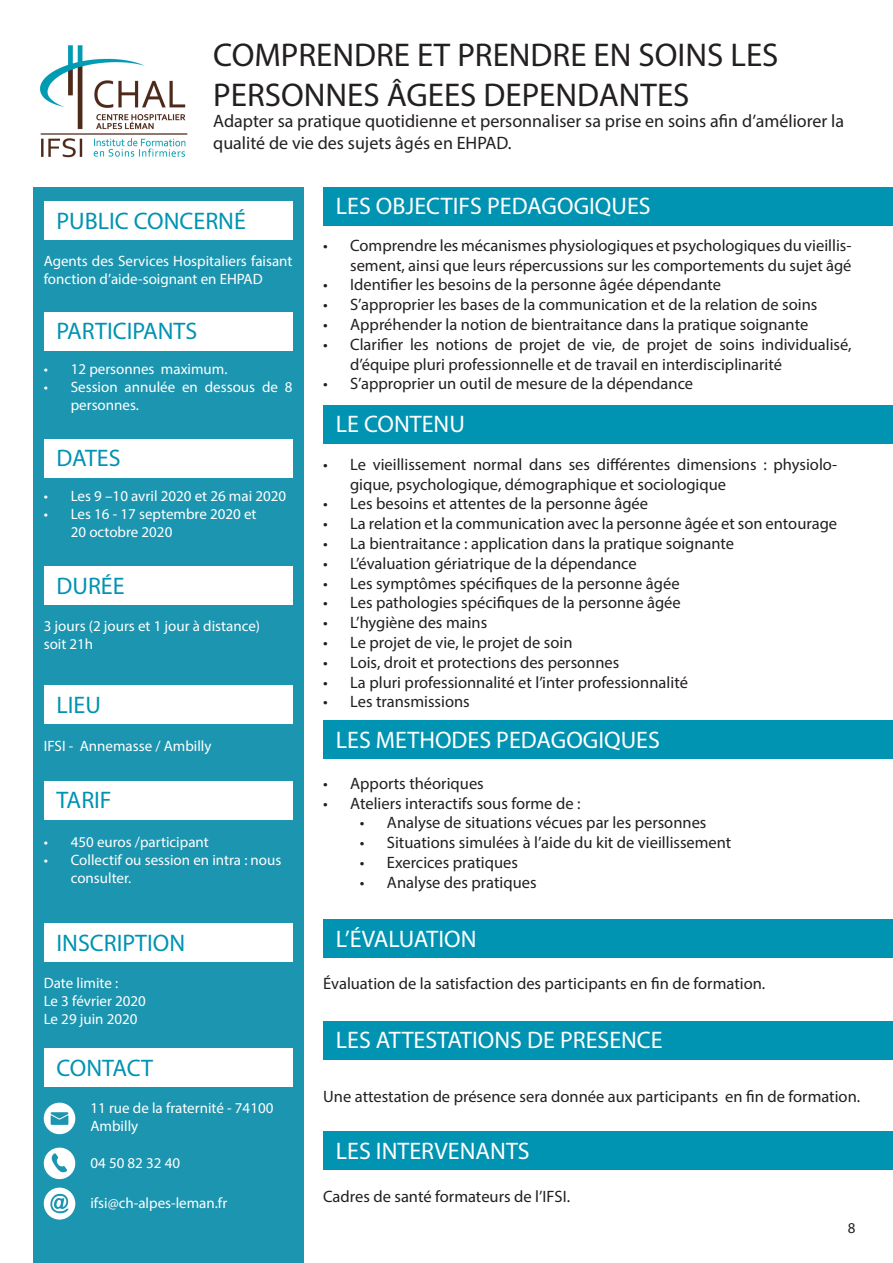
<style>
.page{position:relative;width:893px;height:1263px;background:#fff}
.page>*{position:absolute;margin:0;border:0;box-sizing:border-box;transform-origin:0 0}
.t1{font:33px "Myriad Pro";color:#231f20}
.t2{font:24px "Myriad Pro";color:#fff}
.t3{font:24px "Myriad Pro";color:#0093b2}
.t4{font:18px/21.6px "Myriad Pro";color:#231f20}
.t5{font:16.5px/19.8px "Myriad Pro";color:#231f20}
.t6{font:15px/18px "Myriad Pro";color:#fff}
.t7{font:15px "Myriad Pro";color:#231f20}
</style>
<div class="page">
<div style="left:323px;top:187px;width:570px;height:38px;background:#0093b2"></div>
<div style="left:323px;top:405px;width:570px;height:38px;background:#0093b2"></div>
<div style="left:323px;top:721px;width:570px;height:38px;background:#0093b2"></div>
<div style="left:323px;top:920px;width:570px;height:38px;background:#0093b2"></div>
<div style="left:323px;top:1021px;width:570px;height:38px;background:#0093b2"></div>
<div style="left:323px;top:1131px;width:570px;height:38px;background:#0093b2"></div>
<div style="left:33px;top:187px;width:271px;height:1076px;background:#1c95b0"></div>
<div style="left:44px;top:201px;width:248px;height:39px;background:#fff"></div>
<div style="left:44px;top:439px;width:248px;height:38px;background:#fff"></div>
<div style="left:44px;top:567px;width:248px;height:38px;background:#fff"></div>
<div style="left:44px;top:686px;width:248px;height:38px;background:#fff"></div>
<div style="left:44px;top:781px;width:248px;height:38px;background:#fff"></div>
<div style="left:44px;top:924px;width:248px;height:38px;background:#fff"></div>
<div style="left:44px;top:1048px;width:248px;height:38px;background:#fff"></div>
<div style="left:44px;top:312px;width:248px;height:38px;background:#fff"></div>
<svg style="left:43px;top:1147px;width:33px;height:33px"></svg>
<div style="left:44px;top:1103px;width:31px;height:31px;background:#fff;border-radius:50%"></div>
<svg style="left:51px;top:1112px;width:17px;height:13px"></svg>
<div style="left:44px;top:1187px;width:31px;height:32px;background:#fff;border-radius:50%"></div>
<svg style="left:50px;top:1193px;width:19px;height:21px"></svg>
<img style="left:40px;top:45px;width:148px;height:113px">
<p class="t1" style="left:213px;top:35px;width:567px">COMPRENDRE ET PRENDRE EN SOINS LES</p>
<p class="t1" style="left:213px;top:74px;width:478px">PERSONNES ÂGEES DEPENDANTES</p>
<p class="t4" style="left:213px;top:110px;width:632px">Adapter sa pratique quotidienne et personnaliser sa prise en soins afin d’améliorer la qualité de vie des sujets âgés en EHPAD.</p>
<p class="t3" style="left:57px;top:206px;width:191px">PUBLIC CONCERNÉ</p>
<p class="t6" style="left:44px;top:252px;width:250px">Agents des Services Hospitaliers faisant fonction d’aide-soignant en EHPAD</p>
<p class="t3" style="left:57px;top:317px;width:142px">PARTICIPANTS</p>
<p class="t6" style="left:44px;top:359px;width:185px">• 12 personnes maximum.</p>
<p class="t6" style="left:71px;top:377px;width:223px;text-indent:-27px">• Session annulée en dessous de 8 personnes.</p>
<p class="t3" style="left:57px;top:443px;width:66px">DATES</p>
<p class="t6" style="left:44px;top:487px;width:244px">• Les 9 –10 avril 2020 et 26 mai 2020</p>
<p class="t6" style="left:71px;top:505px;width:187px;text-indent:-27px">• Les 16 - 17 septembre 2020 et<br>20 octobre 2020</p>
<p class="t3" style="left:57px;top:571px;width:70px">DURÉE</p>
<p class="t6" style="left:44px;top:617px;width:218px">3 jours (2 jours et 1 jour à distance)</p>
<p class="t6" style="left:44px;top:635px;width:51px">soit 21h</p>
<p class="t3" style="left:57px;top:690px;width:46px">LIEU</p>
<p class="t6" style="left:44px;top:737px;width:169px">IFSI - Annemasse / Ambilly</p>
<p class="t3" style="left:57px;top:786px;width:57px">TARIF</p>
<p class="t6" style="left:44px;top:832px;width:167px">• 450 euros /participant</p>
<p class="t6" style="left:71px;top:850px;width:212px;text-indent:-27px">• Collectif ou session en intra : nous consulter.</p>
<p class="t3" style="left:57px;top:928px;width:130px">INSCRIPTION</p>
<p class="t6" style="left:44px;top:974px;width:76px">Date limite :</p>
<p class="t6" style="left:44px;top:992px;width:104px">Le 3 février 2020</p>
<p class="t6" style="left:44px;top:1010px;width:95px">Le 29 juin 2020</p>
<p class="t3" style="left:57px;top:1053px;width:98px">CONTACT</p>
<p class="t6" style="left:90px;top:1098px;width:184px">11 rue de la fraternité - 74100</p>
<p class="t6" style="left:90px;top:1116px;width:49px">Ambilly</p>
<p class="t6" style="left:90px;top:1153px;width:91px">04 50 82 32 40</p>
<p class="t6" style="left:90px;top:1193px;width:138px">ifsi@ch-alpes-leman.fr</p>
<p class="t2" style="left:336px;top:192px;width:316px">LES OBJECTIFS PEDAGOGIQUES</p>
<p class="t5" style="left:323px;top:235px;width:530px;text-align:right">• Comprendre les mécanismes physiologiques et psychologiques du vieillis&shy;sement, ainsi que leurs répercussions sur les comportements du sujet âgé</p>
<p class="t5" style="left:323px;top:275px;width:399px">• Identifier les besoins de la personne âgée dépendante</p>
<p class="t5" style="left:323px;top:294px;width:496px">• S’approprier les bases de la communication et de la relation de soins</p>
<p class="t5" style="left:323px;top:314px;width:487px">• Appréhender la notion de bientraitance dans la pratique soignante</p>
<p class="t5" style="left:350px;top:334px;width:503px;text-indent:-27px">• Clarifier les notions de projet de vie, de projet de soins individualisé, d’équipe pluri professionnelle et de travail en interdisciplinarité</p>
<p class="t5" style="left:323px;top:374px;width:372px">• S’approprier un outil de mesure de la dépendance</p>
<p class="t2" style="left:336px;top:410px;width:131px">LE CONTENU</p>
<p class="t5" style="left:350px;top:454px;width:489px;text-indent:-27px">• Le vieillissement normal dans ses différentes dimensions : physiolo&shy;gique, psychologique, démographique et sociologique</p>
<p class="t5" style="left:323px;top:494px;width:326px">• Les besoins et attentes de la personne âgée</p>
<p class="t5" style="left:323px;top:513px;width:516px">• La relation et la communication avec la personne âgée et son entourage</p>
<p class="t5" style="left:323px;top:533px;width:413px">• La bientraitance : application dans la pratique soignante</p>
<p class="t5" style="left:323px;top:553px;width:315px">• L’évaluation gériatrique de la dépendance</p>
<p class="t5" style="left:323px;top:573px;width:358px">• Les symptômes spécifiques de la personne âgée</p>
<p class="t5" style="left:323px;top:593px;width:359px">• Les pathologies spécifiques de la personne âgée</p>
<p class="t5" style="left:323px;top:612px;width:166px">• L’hygiène des mains</p>
<p class="t5" style="left:323px;top:632px;width:251px">• Le projet de vie, le projet de soin</p>
<p class="t5" style="left:323px;top:652px;width:298px">• Lois, droit et protections des personnes</p>
<p class="t5" style="left:323px;top:672px;width:366px">• La pluri professionnalité et l’inter professionnalité</p>
<p class="t5" style="left:323px;top:692px;width:148px">• Les transmissions</p>
<p class="t2" style="left:336px;top:725px;width:325px">LES METHODES PEDAGOGIQUES</p>
<p class="t5" style="left:323px;top:773px;width:162px">• Apports théoriques</p>
<p class="t5" style="left:323px;top:793px;width:259px">• Ateliers interactifs sous forme de :</p>
<p class="t5" style="left:360px;top:813px;width:348px">• Analyse de situations vécues par les personnes</p>
<p class="t5" style="left:360px;top:832px;width:373px">• Situations simulées à l’aide du kit de vieillissement</p>
<p class="t5" style="left:360px;top:852px;width:159px">• Exercices pratiques</p>
<p class="t5" style="left:360px;top:872px;width:178px">• Analyse des pratiques</p>
<p class="t2" style="left:336px;top:924px;width:142px">L’ÉVALUATION</p>
<p class="t5" style="left:323px;top:973px;width:444px">Évaluation de la satisfaction des participants en fin de formation.</p>
<p class="t2" style="left:336px;top:1025px;width:328px">LES ATTESTATIONS DE PRESENCE</p>
<p class="t5" style="left:323px;top:1087px;width:539px">Une attestation de présence sera donnée aux participants en fin de formation.</p>
<p class="t2" style="left:336px;top:1136px;width:195px">LES INTERVENANTS</p>
<p class="t5" style="left:323px;top:1186px;width:248px">Cadres de santé formateurs de l’IFSI.</p>
<p class="t7" style="left:848px;top:1219px;width:9px">8</p>
</div>
